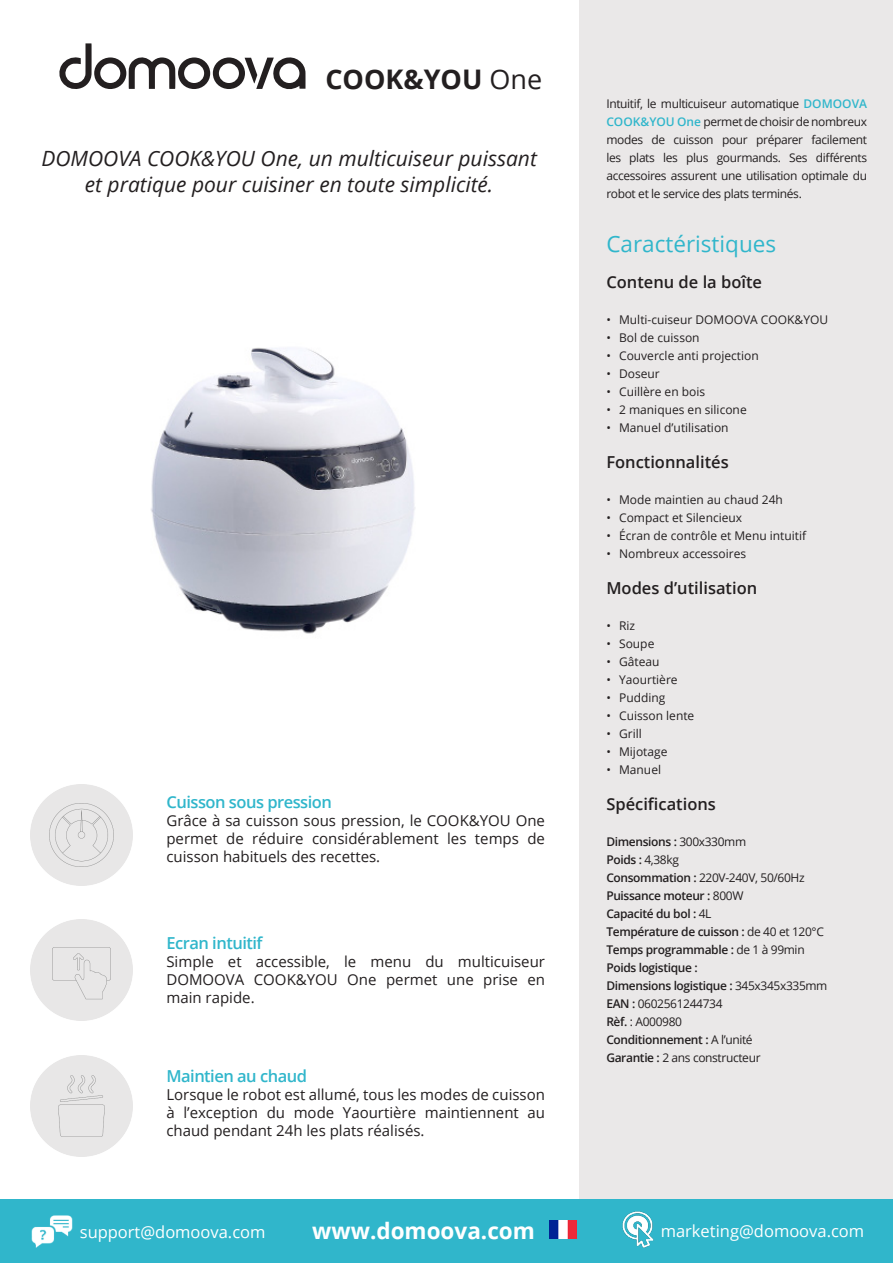
<style>
.page{position:relative;width:893px;height:1263px;background:#fff}
.page>*{position:absolute;margin:0;border:0;box-sizing:border-box;transform-origin:0 0}
.t1{font:700 27px "Open Sans";color:#231f20}
.t2{font:22.5px "Open Sans";color:#30b6cb}
.t3{font:700 22.5px "Open Sans";color:#fff}
.t4{font:italic 21px/25.2px "Open Sans";color:#231f20;text-align:center}
.t5{font:600 16.5px "Open Sans";color:#231f20}
.t6{font:600 16.5px "Open Sans";letter-spacing:-.03em;color:#30b6cb}
.t7{font:16.5px "Open Sans";color:#fff}
.t8{font:15px/18px "Open Sans";color:#231f20;text-align:justify}
.t9{font:12px/18px "Open Sans";color:#231f20;text-align:justify}
.t10{font:600 12px "Open Sans";letter-spacing:-.03em;color:#231f20}
.t11{font:12px "Open Sans";letter-spacing:-.03em;color:#231f20}
.s1{font-weight:400}
.s2{font-weight:600;color:#30b6cb}
.s3{font-weight:600}
</style>
<div class="page">
<div style="left:579px;top:0;width:314px;height:1199px;background:#eae8e8"></div>
<div style="left:0;top:1199px;width:893px;height:64px;background:#30b6cb"></div>
<img style="left:31px;top:1215px;width:42px;height:33px">
<img style="left:622px;top:1211px;width:32px;height:37px">
<img style="left:550px;top:1221px;width:26px;height:17px">
<img style="left:31px;top:1056px;width:101px;height:101px">
<img style="left:31px;top:919px;width:101px;height:102px">
<img style="left:31px;top:784px;width:101px;height:102px">
<svg style="left:59px;top:43px;width:246px;height:47px"></svg>
<img style="left:151px;top:347px;width:264px;height:287px">
<p class="t1" style="left:325px;top:61px;width:218px">COOK&amp;YOU <span class="s1">One</span></p>
<p class="t4" style="left:41px;top:146px;width:497px">DOMOOVA COOK&amp;YOU One, un multicuiseur puissant et pratique pour cuisiner en toute simplicité.</p>
<p class="t6" style="left:166px;top:791px;width:167px">Cuisson sous pression</p>
<p class="t8" style="left:166px;top:812px;width:380px">Grâce à sa cuisson sous pression, le COOK&amp;YOU One permet de réduire considérablement les temps de cuisson habituels des recettes.</p>
<p class="t6" style="left:166px;top:931px;width:98px">Ecran intuitif</p>
<p class="t8" style="left:166px;top:952px;width:380px">Simple et accessible, le menu du multicuiseur DOMOOVA COOK&amp;YOU One permet une prise en main rapide.</p>
<p class="t6" style="left:166px;top:1065px;width:142px">Maintien au chaud</p>
<p class="t8" style="left:166px;top:1085px;width:380px">Lorsque le robot est allumé, tous les modes de cuisson à l’exception du mode Yaourtière maintiennent au chaud pendant 24h les plats réalisés.</p>
<p class="t9" style="left:606px;top:95px;width:262px">Intuitif, le multicuiseur automatique <span class="s2">DOMOOVA COOK&amp;YOU One</span> permet de choisir de nombreux modes de cuisson pour préparer facilement les plats les plus gourmands. Ses différents accessoires assurent une utilisation optimale du robot et le service des plats terminés.</p>
<p class="t2" style="left:606px;top:229px;width:171px">Caractéristiques</p>
<p class="t5" style="left:606px;top:271px;width:157px">Contenu de la boîte</p>
<p class="t9" style="left:606px;top:311px;width:223px">• Multi-cuiseur DOMOOVA COOK&amp;YOU</p>
<p class="t9" style="left:606px;top:329px;width:95px">• Bol de cuisson</p>
<p class="t9" style="left:606px;top:347px;width:154px">• Couvercle anti projection</p>
<p class="t9" style="left:606px;top:365px;width:55px">• Doseur</p>
<p class="t9" style="left:606px;top:383px;width:100px">• Cuillère en bois</p>
<p class="t9" style="left:606px;top:401px;width:142px">• 2 maniques en silicone</p>
<p class="t9" style="left:606px;top:419px;width:124px">• Manuel d’utilisation</p>
<p class="t5" style="left:606px;top:451px;width:124px">Fonctionnalités</p>
<p class="t9" style="left:606px;top:491px;width:178px">• Mode maintien au chaud 24h</p>
<p class="t9" style="left:606px;top:509px;width:137px">• Compact et Silencieux</p>
<p class="t9" style="left:606px;top:527px;width:201px">• Écran de contrôle et Menu intuitif</p>
<p class="t9" style="left:606px;top:545px;width:141px">• Nombreux accessoires</p>
<p class="t5" style="left:606px;top:577px;width:152px">Modes d’utilisation</p>
<p class="t9" style="left:606px;top:617px;width:30px">• Riz</p>
<p class="t9" style="left:606px;top:635px;width:50px">• Soupe</p>
<p class="t9" style="left:606px;top:653px;width:55px">• Gâteau</p>
<p class="t9" style="left:606px;top:671px;width:73px">• Yaourtière</p>
<p class="t9" style="left:606px;top:689px;width:61px">• Pudding</p>
<p class="t9" style="left:606px;top:707px;width:90px">• Cuisson lente</p>
<p class="t9" style="left:606px;top:725px;width:37px">• Grill</p>
<p class="t9" style="left:606px;top:743px;width:63px">• Mijotage</p>
<p class="t9" style="left:606px;top:761px;width:56px">• Manuel</p>
<p class="t5" style="left:606px;top:793px;width:111px">Spécifications</p>
<p class="t10" style="left:606px;top:834px;width:141px">Dimensions : <span class="s1">300x330mm</span></p>
<p class="t10" style="left:606px;top:852px;width:74px">Poids : <span class="s1">4,38kg</span></p>
<p class="t11" style="left:606px;top:870px;width:200px"><span class="s3">Consommation :</span> 220V-240V, 50/60Hz</p>
<p class="t10" style="left:606px;top:888px;width:139px">Puissance moteur : <span class="s1">800W</span></p>
<p class="t10" style="left:606px;top:906px;width:107px">Capacité du bol : <span class="s1">4L</span></p>
<p class="t10" style="left:606px;top:924px;width:219px">Température de cuisson : <span class="s1">de 40 et 120°C</span></p>
<p class="t10" style="left:606px;top:942px;width:200px">Temps programmable : <span class="s1">de 1 à 99min</span></p>
<p class="t10" style="left:606px;top:960px;width:93px">Poids logistique :</p>
<p class="t10" style="left:606px;top:978px;width:223px">Dimensions logistique : <span class="s1">345x345x335mm</span></p>
<p class="t11" style="left:606px;top:996px;width:118px"><span class="s3">EAN :</span> 0602561244734</p>
<p class="t11" style="left:606px;top:1014px;width:77px"><span class="s3">Rèf.</span> : A000980</p>
<p class="t10" style="left:606px;top:1032px;width:148px">Conditionnement : <span class="s1">A l’unité</span></p>
<p class="t11" style="left:606px;top:1050px;width:156px"><span class="s3">Garantie :</span> 2 ans constructeur</p>
<p class="t3" style="left:312px;top:1215px;width:224px">www.domoova.com</p>
<p class="t7" style="left:80px;top:1221px;width:187px">support@domoova.com</p>
<p class="t7" style="left:661px;top:1220px;width:205px">marketing@domoova.com</p>
</div>
